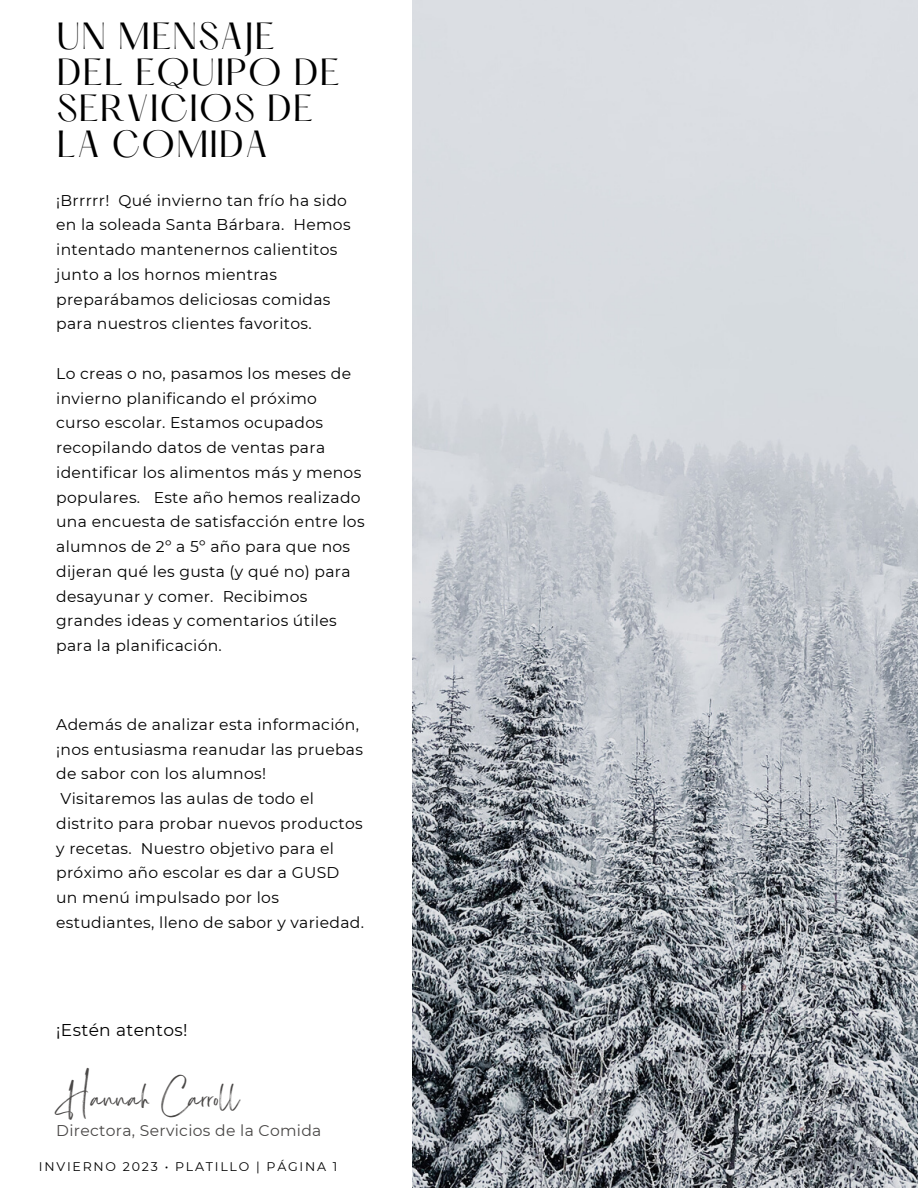
<style>
.page{position:relative;width:918px;height:1188px;background:#fff}
.page>*{position:absolute;margin:0;border:0;box-sizing:border-box;transform-origin:0 0}
.t1{font:33px/36px "Hatton";letter-spacing:.04em;color:#000}
.t2{font:26.1px "Sisterhood";letter-spacing:.02em;color:#494746}
.t3{font:17.1px "Montserrat";letter-spacing:.02em;color:#000}
.t4{font:15.6px/24.8px "Montserrat";letter-spacing:.02em;color:#000}
.t5{font:15.6px "Montserrat";letter-spacing:.02em;color:#494746}
.t6{font:12.6px "Montserrat";letter-spacing:.14em;color:#000}
</style>
<div class="page">
<img style="left:412px;top:0;width:506px;height:1188px">
<h1 class="t1" style="left:57px;top:21px;width:284px">UN MENSAJE<br>DEL EQUIPO DE<br>SERVICIOS DE<br>LA COMIDA</h1>
<p class="t4" style="left:56px;top:188px;width:296px">¡Brrrrr! Qué invierno tan frío ha sido en la soleada Santa Bárbara. Hemos intentado mantenernos calientitos junto a los hornos mientras preparábamos deliciosas comidas para nuestros clientes favoritos.</p>
<p class="t4" style="left:56px;top:361px;width:310px">Lo creas o no, pasamos los meses de invierno planificando el próximo curso escolar. Estamos ocupados recopilando datos de ventas para identificar los alimentos más y menos populares. Este año hemos realizado una encuesta de satisfacción entre los alumnos de 2º a 5º año para que nos dijeran qué les gusta (y qué no) para desayunar y comer. Recibimos grandes ideas y comentarios útiles para la planificación.</p>
<p class="t4" style="left:56px;top:712px;width:309px">Además de analizar esta información, ¡nos entusiasma reanudar las pruebas de sabor con los alumnos!<br>Visitaremos las aulas de todo el distrito para probar nuevos productos y recetas. Nuestro objetivo para el próximo año escolar es dar a GUSD un menú impulsado por los estudiantes, lleno de sabor y variedad.</p>
<p class="t3" style="left:56px;top:1019px;width:133px">¡Estén atentos!</p>
<h2 class="t2" style="left:56px;top:1092px;width:185px">Hannah Carroll</h2>
<p class="t5" style="left:56px;top:1121px;width:267px">Directora, Servicios de la Comida</p>
<p class="t6" style="left:39px;top:1159px;width:300px">INVIERNO 2023 • PLATILLO | PÁGINA 1</p>
</div>
